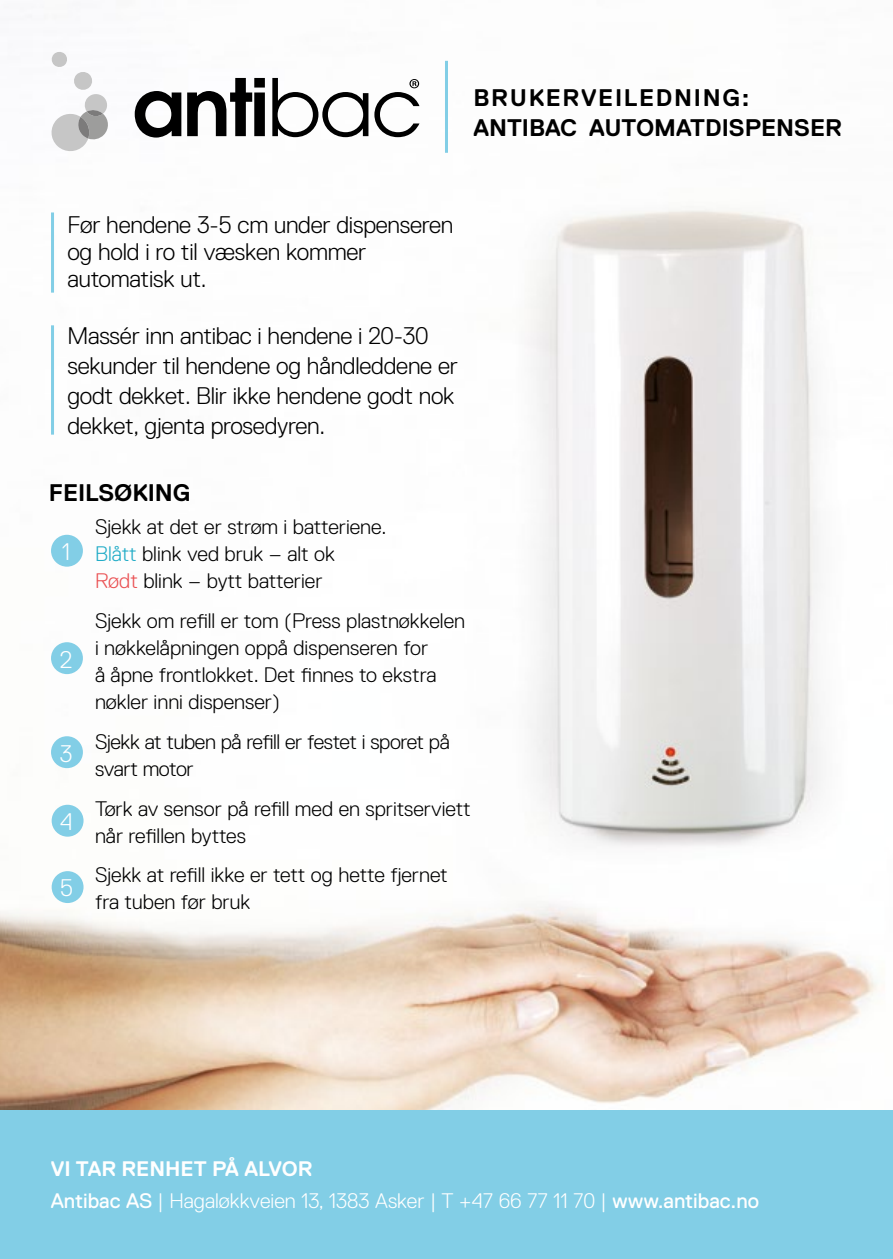
<style>
.page{position:relative;width:893px;height:1259px;background:#fff}
.page>*{position:absolute;margin:0;border:0;box-sizing:border-box;transform-origin:0 0}
.t1{font:300 24px/30px "Replica Pro";letter-spacing:-.01em;color:#000}
.t2{font:700 24px/30px "Replica Pro";color:#000}
.t3{font:300 24px "Replica Pro";color:#fff}
.t4{font:300 21px/27px "Replica Pro";color:#000}
.t5{font:300 21px/32.4px "Replica Pro";color:#fff}
.s1{color:#22acc7}
.s2{color:#ea5153}
.s3{font-weight:700}
.s4{font-weight:400}
</style>
<div class="page">
<img style="left:0;top:60px;width:893px;height:1051px">
<div style="left:0;top:1111px;width:893px;height:148px;background:#82cee6"></div>
<svg style="left:135px;top:91px;width:46px;height:47px"></svg>
<svg style="left:187px;top:78px;width:78px;height:58px"></svg>
<svg style="left:272px;top:78px;width:96px;height:59px"></svg>
<svg style="left:50px;top:52px;width:60px;height:101px"></svg>
<svg style="left:374px;top:79px;width:45px;height:58px"></svg>
<hr style="left:51px;top:212px;width:3px;height:81px;background:#82cee6">
<hr style="left:445px;top:61px;width:3px;height:92px;background:#82cee6">
<hr style="left:51px;top:325px;width:3px;height:110px;background:#82cee6">
<div style="left:51px;top:535px;width:32px;height:31px;background:#82cee6;border-radius:50%"></div>
<div style="left:51px;top:736px;width:32px;height:32px;background:#82cee6;border-radius:50%"></div>
<div style="left:51px;top:642px;width:32px;height:32px;background:#82cee6;border-radius:50%"></div>
<div style="left:52px;top:804px;width:32px;height:32px;background:#82cee6;border-radius:50%"></div>
<div style="left:52px;top:871px;width:32px;height:32px;background:#82cee6;border-radius:50%"></div>
<p class="t2" style="left:473px;top:83px;width:370px">BRUKERVEILEDNING:<br>ANTIBAC AUTOMATDISPENSER</p>
<p class="t1" style="left:67px;top:212px;width:387px;line-height:27px">Før hendene 3-5 cm under dispenseren og hold i ro til væsken kommer automatisk ut.</p>
<p class="t1" style="left:67px;top:321px;width:392px">Massér inn antibac i hendene i 20-30 sekunder til hendene og håndleddene er godt dekket. Blir ikke hendene godt nok dekket, gjenta prosedyren.</p>
<p class="t2" style="left:49px;top:478px;width:143px">FEILSØKING</p>
<p class="t3" style="left:62px;top:538px;width:10px">1</p>
<p class="t3" style="left:60px;top:646px;width:14px">2</p>
<p class="t3" style="left:60px;top:740px;width:14px">3</p>
<p class="t3" style="left:60px;top:808px;width:14px">4</p>
<p class="t3" style="left:60px;top:875px;width:15px">5</p>
<p class="t4" style="left:95px;top:513px;width:293px">Sjekk at det er strøm i batteriene.<br><span class="s1">Blått</span> blink ved bruk – alt ok<br><span class="s2">Rødt</span> blink – bytt batterier</p>
<p class="t4" style="left:95px;top:607px;width:372px">Sjekk om refill er tom (Press plastnøkkelen i nøkkelåpningen oppå dispenseren for<br>å åpne frontlokket. Det finnes to ekstra nøkler inni dispenser)</p>
<p class="t4" style="left:95px;top:728px;width:356px">Sjekk at tuben på refill er festet i sporet på svart motor</p>
<p class="t4" style="left:95px;top:795px;width:377px">Tørk av sensor på refill med en spritserviett når refillen byttes</p>
<p class="t4" style="left:95px;top:861px;width:354px">Sjekk at refill ikke er tett og hette fjernet fra tuben før bruk</p>
<p class="t5" style="left:51px;top:1152px;width:710px"><span class="s3">VI TAR RENHET PÅ ALVOR<br></span><span class="s4">Antibac AS</span> | Hagaløkkveien 13, 1383 Asker | T +47 66 77 11 70 | <span class="s4">www.antibac.no</span></p>
</div>
